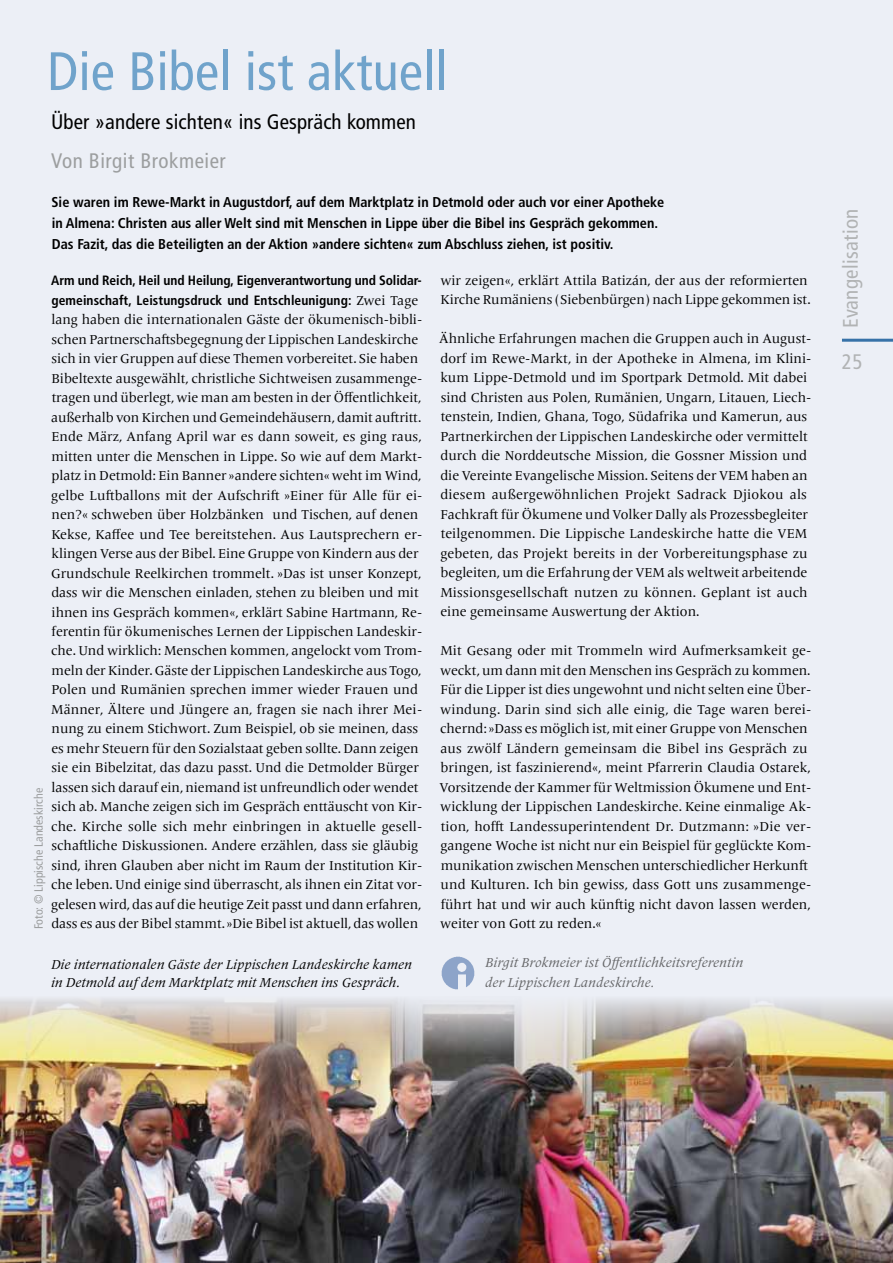
<style>
.page{position:relative;width:893px;height:1263px;background:#fff}
.page>*{position:absolute;margin:0;border:0;box-sizing:border-box;transform-origin:0 0}
.t1{font:condensed 54px "Frutiger LT Pro";letter-spacing:.005em;color:#70a3cb}
.t2{font:condensed 21px "Frutiger LT Pro";letter-spacing:.005em;color:#000}
.t3{font:condensed 21px "Frutiger LT Pro";letter-spacing:.025em;color:#9c9e9f}
.t4{font:condensed 21px "Frutiger LT Pro";letter-spacing:.015em;color:#b1b3b4}
.t5{font:700 condensed 14.25px/21px "Frutiger LT Pro";color:#000}
.t6{font:13.5px/19.5px "Frutiger Serif LT Pro";letter-spacing:-.005em;color:#000}
.t7{font:700 condensed 13.5px/19.5px "Frutiger LT Pro";letter-spacing:-.005em;color:#000}
.t8{font:italic 13.5px/18px "Frutiger Serif LT Pro";color:#000}
.t9{font:italic 13.5px/19.5px "Frutiger Serif LT Pro";color:#646567}
.t10{font:condensed 12px "Frutiger LT Pro";color:#9c9e9f}
.s1{font-family:"Frutiger Serif LT Pro";font-weight:400;font-stretch:normal}
</style>
<div class="page">
<div style="left:0;top:0;width:893px;height:816px;background:#eceff6"></div>
<hr style="left:842px;top:339px;width:51px;height:3px;background:#3772a8">
<img style="left:0;top:1139px;width:893px;height:124px">
<img style="left:0;top:816px;width:893px;height:323px">
<img style="left:437px;top:952px;width:41px;height:42px">
<h1 class="t1" style="left:47px;top:40px;width:402px">Die Bibel ist aktuell</h1>
<h2 class="t2" style="left:51px;top:110px;width:366px">Über »andere sichten« ins Gespräch kommen</h2>
<h2 class="t3" style="left:51px;top:149px;width:176px">Von Birgit Brokmeier</h2>
<p class="t5" style="left:52px;top:192px;width:614px">Sie waren im Rewe-Markt in Augustdorf, auf dem Marktplatz in Detmold oder auch vor einer Apotheke in Almena: Christen aus aller Welt sind mit Menschen in Lippe über die Bibel ins Gespräch gekommen.<br>Das Fazit, das die Beteiligten an der Aktion »andere sichten« zum Abschluss ziehen, ist positiv.</p>
<p class="t7" style="left:51px;top:271px;width:372px">Arm und Reich, Heil und Heilung, Eigenverantwortung und Solidar&shy;gemeinschaft, Leistungsdruck und Entschleunigung: <span class="s1">Zwei Tage</span></p>
<p class="t6" style="left:51px;top:310px;width:373px">lang haben die internationalen Gäste der ökumenisch-bibli&shy;schen Partnerschaftsbegegnung der Lippischen Landeskirche sich in vier Gruppen auf diese Themen vorbereitet. Sie haben Bibeltexte ausgewählt, christliche Sichtweisen zusammenge&shy;tragen und überlegt, wie man am besten in der Öffentlichkeit, außerhalb von Kirchen und Gemeindehäusern, damit auftritt.<br>Ende März, Anfang April war es dann soweit, es ging raus, mitten unter die Menschen in Lippe. So wie auf dem Markt&shy;platz in Detmold: Ein Banner »andere sichten« weht im Wind, gelbe Luftballons mit der Aufschrift »Einer für Alle für ei&shy;nen?« schweben über Holzbänken und Tischen, auf denen Kekse, Kaffee und Tee bereitstehen. Aus Lautsprechern er&shy;klingen Verse aus der Bibel. Eine Gruppe von Kindern aus der Grundschule Reelkirchen trommelt. »Das ist unser Konzept, dass wir die Menschen einladen, stehen zu bleiben und mit ihnen ins Gespräch kommen«, erklärt Sabine Hartmann, Re&shy;ferentin für ökumenisches Lernen der Lippischen Landeskir&shy;che. Und wirklich: Menschen kommen, angelockt vom Trom&shy;meln der Kinder. Gäste der Lippischen Landeskirche aus Togo, Polen und Rumänien sprechen immer wieder Frauen und Männer, Ältere und Jüngere an, fragen sie nach ihrer Mei&shy;nung zu einem Stichwort. Zum Beispiel, ob sie meinen, dass es mehr Steuern für den Sozialstaat geben sollte. Dann zeigen sie ein Bibelzitat, das dazu passt. Und die Detmolder Bürger lassen sich darauf ein, niemand ist unfreundlich oder wendet sich ab. Manche zeigen sich im Gespräch enttäuscht von Kir&shy;che. Kirche solle sich mehr einbringen in aktuelle gesell&shy;schaftliche Diskussionen. Andere erzählen, dass sie gläubig sind, ihren Glauben aber nicht im Raum der Institution Kir&shy;che leben. Und einige sind überrascht, als ihnen ein Zitat vor&shy;gelesen wird, das auf die heutige Zeit passt und dann erfahren, dass es aus der Bibel stammt. »Die Bibel ist aktuell, das wollen</p>
<p class="t6" style="left:440px;top:271px;width:372px">wir zeigen«, erklärt Attila Batizán, der aus der reformierten<br>Kirche Rumäniens (Siebenbürgen) nach Lippe gekommen ist.</p>
<p class="t6" style="left:439px;top:329px;width:374px">Ähnliche Erfahrungen machen die Gruppen auch in August&shy;dorf im Rewe-Markt, in der Apotheke in Almena, im Klini&shy;kum Lippe-Detmold und im Sportpark Detmold. Mit dabei sind Christen aus Polen, Rumänien, Ungarn, Litauen, Liech&shy;tenstein, Indien, Ghana, Togo, Südafrika und Kamerun, aus Partnerkirchen der Lippischen Landeskirche oder vermittelt durch die Norddeutsche Mission, die Gossner Mission und die Vereinte Evangelische Mission. Seitens der VEM haben an diesem außergewöhnlichen Projekt Sadrack Djiokou als Fachkraft für Ökumene und Volker Dally als Prozessbegleiter teilgenommen. Die Lippische Landeskirche hatte die VEM gebeten, das Projekt bereits in der Vorbereitungsphase zu begleiten, um die Erfahrung der VEM als weltweit arbeitende Missionsgesellschaft nutzen zu können. Geplant ist auch eine gemeinsame Auswertung der Aktion.</p>
<p class="t6" style="left:440px;top:641px;width:373px">Mit Gesang oder mit Trommeln wird Aufmerksamkeit ge&shy;weckt, um dann mit den Menschen ins Gespräch zu kommen.<br>Für die Lipper ist dies ungewohnt und nicht selten eine Über&shy;windung. Darin sind sich alle einig, die Tage waren berei&shy;chernd: »Dass es möglich ist, mit einer Gruppe von Menschen aus zwölf Ländern gemeinsam die Bibel ins Gespräch zu bringen, ist faszinierend«, meint Pfarrerin Claudia Ostarek, Vorsitzende der Kammer für Weltmission Ökumene und Ent&shy;wicklung der Lippischen Landeskirche. Keine einmalige Ak&shy;tion, hofft Landessuperintendent Dr. Dutzmann: »Die ver&shy;gangene Woche ist nicht nur ein Beispiel für geglückte Kom&shy;munikation zwischen Menschen unterschiedlicher Herkunft und Kulturen. Ich bin gewiss, dass Gott uns zusammenge&shy;führt hat und wir auch künftig nicht davon lassen werden, weiter von Gott zu reden.«</p>
<p class="t9" style="left:485px;top:953px;width:259px">Birgit Brokmeier ist Öffentlichkeitsreferentin der Lippischen Landeskirche.</p>
<p class="t10" style="left:32px;top:929px;width:143px;rotate:-90deg">Foto: © Lippische Landeskirche</p>
<p class="t8" style="left:51px;top:956px;width:362px">Die internationalen Gäste der Lippischen Landeskirche kamen in Detmold auf dem Marktplatz mit Menschen ins Gespräch.</p>
<h2 class="t4" style="left:838px;top:328px;width:121px;rotate:-90deg">Evangelisation</h2>
<h2 class="t4" style="left:842px;top:349px;width:22px">25</h2>
</div>
